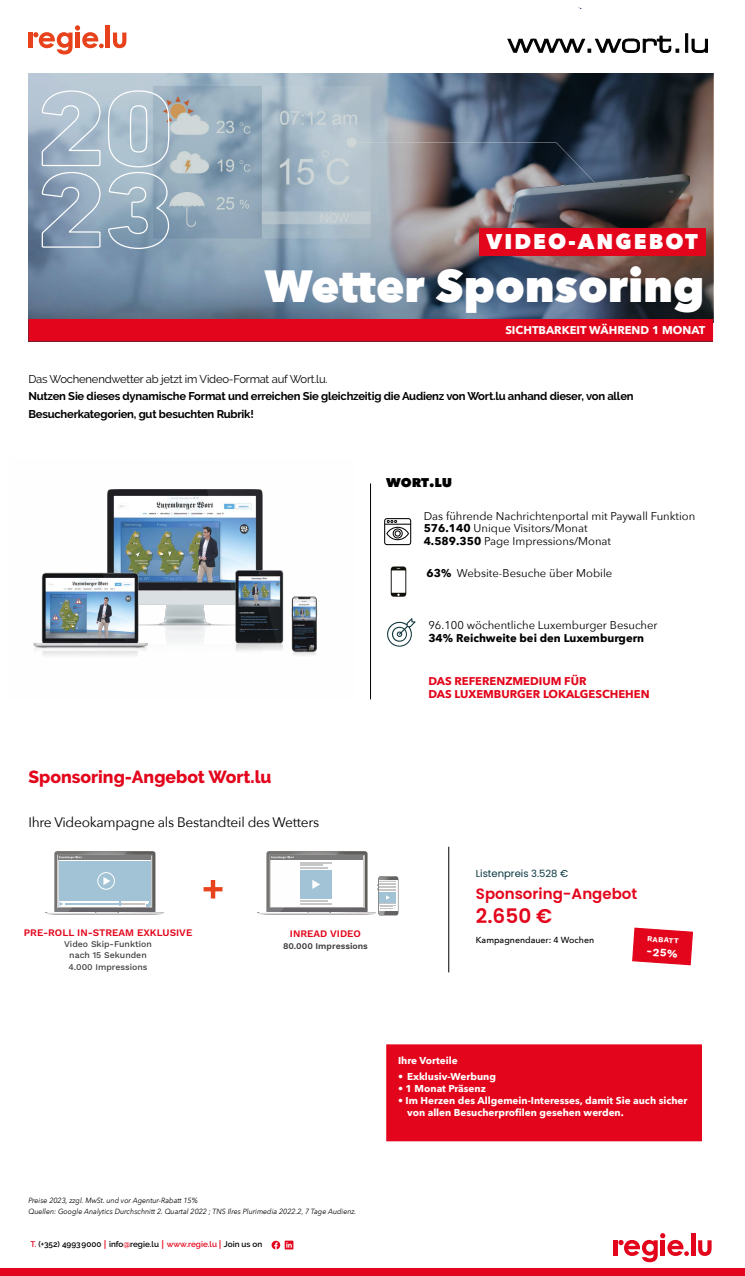
<style>
.page{position:relative;width:745px;height:1276px;background:#fff}
.page>*{position:absolute;margin:0;border:0;box-sizing:border-box;transform-origin:0 0}
.t1{font:800 45px "Avenir Next";color:#fff}
.t2{font:800 21.25px "Avenir Next";letter-spacing:.1em;color:#fff}
.t3{font:600 20px "Poppins";color:#e3051b}
.t4{font:800 17.5px "Raleway";color:#e3051b}
.t5{font:600 15px "Poppins";color:#e3051b}
.t6{font:800 15px "Avenir Next";letter-spacing:-.005em;color:#000}
.t7{font:13.75px "Avenir Next";letter-spacing:-.02em;color:#000}
.t8{font:11.25px/12.5px "Avenir Next";color:#000}
.t9{font:700 11.25px/17.5px "Raleway";letter-spacing:-.02em;color:#000}
.t10{font:11.25px "Raleway";letter-spacing:-.02em;color:#000}
.t11{font:700 11.25px/12.5px "Avenir Next";color:#e3051b}
.t12{font:700 11.25px "Avenir Next";color:#fff}
.t13{font:700 11.25px "Avenir Next";color:#000}
.t14{font:700 11.25px "Work Sans";color:#fff}
.t15{font:700 10px/12px "Avenir Next";color:#fff}
.t16{font:600 10px "Work Sans";color:#e3051b}
.t17{font:10px "Poppins";color:#083740}
.t18{font:500 8.75px/11.2px "Work Sans";color:#3c3c3b;text-align:center}
.t19{font:500 8.75px "Avenir Next";color:#000}
.t20{font:600 8.75px "Work Sans";color:#3c3c3b}
.t21{font:600 8.12px "Raleway";color:#000}
.t22{font:italic 7.5px/10.5px "Avenir Next";color:#000;scale:.95 1}
.t23{font:700 7.5px "Work Sans";color:#fff}
.s1{font-weight:700}
.s2{color:#e3051b}
.s3{font-family:"Helvetica Neue LT Std";font-weight:700;font-size:8.75px;color:#e3051b}
</style>
<div class="page">
<img style="left:28px;top:73px;width:684px;height:246px">
<div style="left:0;top:1269px;width:744px;height:7px;background:#e3051b"></div>
<div style="left:0;top:1268px;width:744px;height:8px;border:1px solid #e3051b"></div>
<svg style="left:387px;top:618px;width:28px;height:29px"></svg>
<hr style="left:106px;top:25px;width:4px;height:23px;background:#e7421b">
<svg style="left:113px;top:33px;width:13px;height:15px"></svg>
<hr style="left:28px;top:33px;width:4px;height:15px;background:#e7421b">
<svg style="left:33px;top:25px;width:71px;height:29px"></svg>
<hr style="left:370px;top:483px;width:1px;height:216px;background:#000">
<svg style="left:632px;top:927px;width:61px;height:39px;background:#e72e41"></svg>
<svg style="left:390px;top:566px;width:16px;height:31px"></svg>
<svg style="left:384px;top:518px;width:27px;height:27px"></svg>
<svg style="left:507px;top:34px;width:200px;height:19px"></svg>
<img style="left:33px;top:489px;width:285px;height:167px">
<svg style="left:203px;top:880px;width:19px;height:18px"></svg>
<svg style="left:258px;top:851px;width:140px;height:64px"></svg>
<div style="left:386px;top:1045px;width:314px;height:95px;background:#e3051b"></div>
<div style="left:386px;top:1044px;width:315px;height:97px;border:1px solid #e3051b"></div>
<svg style="left:448px;top:846px;width:2px;height:127px"></svg>
<hr style="left:448px;top:846px;width:1px;height:126px;background:#000">
<svg style="left:46px;top:851px;width:117px;height:64px"></svg>
<div style="left:28px;top:319px;width:684px;height:22px;background:#e3051b"></div>
<svg style="left:271px;top:1240px;width:22px;height:9px"></svg>
<div style="left:478px;top:228px;width:227px;height:28px;background:#e3051b"></div>
<svg style="left:41px;top:90px;width:60px;height:158px;background:#a0b3c5"></svg>
<svg style="left:107px;top:90px;width:63px;height:160px;background:#a3b7c6"></svg>
<svg style="left:691px;top:1233px;width:3px;height:22px"></svg>
<svg style="left:698px;top:1240px;width:13px;height:16px"></svg>
<hr style="left:613px;top:1240px;width:4px;height:15px;background:#e3051b">
<svg style="left:618px;top:1233px;width:70px;height:29px"></svg>
<h2 class="t2" style="left:486px;top:228px;width:213px">VIDEO-ANGEBOT</h2>
<h1 class="t1" style="left:264px;top:258px;width:441px">Wetter Sponsoring</h1>
<p class="t12" style="left:505px;top:320px;width:201px">SICHTBARKEIT WÄHREND 1 MONAT</p>
<p class="t12" style="left:574px;top:322px;width:126px">VISIBILITÉ SUR 1 MOIS</p>
<p class="t10" style="left:28px;top:372px;width:300px">Das Wochenendwetter ab jetzt im Video-Format auf Wort.lu.</p>
<p class="t9" style="left:28px;top:387px;width:606px">Nutzen Sie dieses dynamische Format und erreichen Sie gleichzeitig die Audienz von Wort.lu anhand dieser, von allen<br>Besucherkategorien, gut besuchten Rubrik!</p>
<h3 class="t6" style="left:386px;top:472px;width:68px">wort.lu</h3>
<p class="t8" style="left:423px;top:509px;width:273px">Das führende Nachrichtenportal mit Paywall Funktion<br><span class="s1">576.140</span> Unique Visitors/Monat<br><span class="s1">4.589.350</span> Page Impressions/Monat</p>
<p class="t8" style="left:426px;top:566px;width:187px"><span class="s1">63%</span> Website-Besuche über Mobile</p>
<p class="t8" style="left:428px;top:619px;width:231px">96.100 wöchentliche Luxemburger Besucher</p>
<p class="t13" style="left:428px;top:628px;width:217px">34% Reichweite bei den Luxemburgern</p>
<h3 class="t4" style="left:28px;top:767px;width:244px">Sponsoring-Angebot Wort.lu</h3>
<p class="t7" style="left:28px;top:810px;width:292px">Ihre Videokampagne als Bestandteil des Wetters</p>
<p class="t16" style="left:24px;top:925px;width:170px">PRE-ROLL IN-STREAM EXKLUSIVE</p>
<p class="t18" style="left:64px;top:938px;width:89px">Video Skip-Funktion nach 15 Sekunden<br>4.000 Impressions</p>
<p class="t16" style="left:290px;top:926px;width:72px">INREAD VIDEO</p>
<p class="t20" style="left:283px;top:939px;width:86px">80.000 Impressions</p>
<p class="t11" style="left:428px;top:675px;width:223px">DAS REFERENZMEDIUM FÜR<br>DAS LUXEMBURGER LOKALGESCHEHEN</p>
<p class="t17" style="left:475px;top:868px;width:94px">Listenpreis 3.528 €</p>
<h3 class="t5" style="left:475px;top:885px;width:163px">Sponsoring-Angebot</h3>
<h3 class="t3" style="left:475px;top:904px;width:78px">2.650 €</h3>
<p class="t19" style="left:475px;top:932px;width:120px">Kampagnendauer: 4 Wochen</p>
<p class="t23" style="left:647px;top:933px;width:33px;rotate:4deg">RABATT</p>
<p class="t14" style="left:646px;top:943px;width:33px;rotate:4deg">-25%</p>
<p class="t22" style="left:28px;top:1195px;width:346px">Preise 2023, zzgl. MwSt. und vor Agentur-Rabatt 15%<br>Quellen: Google Analytics Durchschnitt 2. Quartal 2022 ; TNS Ilres Plurimedia 2022.2, 7 Tage Audienz.</p>
<p class="t21" style="left:30px;top:1239px;width:233px"><span class="s2">T.</span> (+352) 49939000 <span class="s3">|</span> info<span class="s2">@</span>regie.lu <span class="s3">|</span> <span class="s2">www.regie.lu</span> <span class="s3">|</span> Join us on</p>
<p class="t15" style="left:398px;top:1054px;width:61px">Ihre Vorteile</p>
<p class="t15" style="left:398px;top:1070px;width:99px">• Exklusiv-Werbung</p>
<p class="t15" style="left:398px;top:1082px;width:89px">• 1 Monat Präsenz</p>
<p class="t15" style="left:407px;top:1094px;width:282px;text-indent:-9px">• Im Herzen des Allgemein-Interesses, damit Sie auch sicher von allen Besucherprofilen gesehen werden.</p>
</div>
